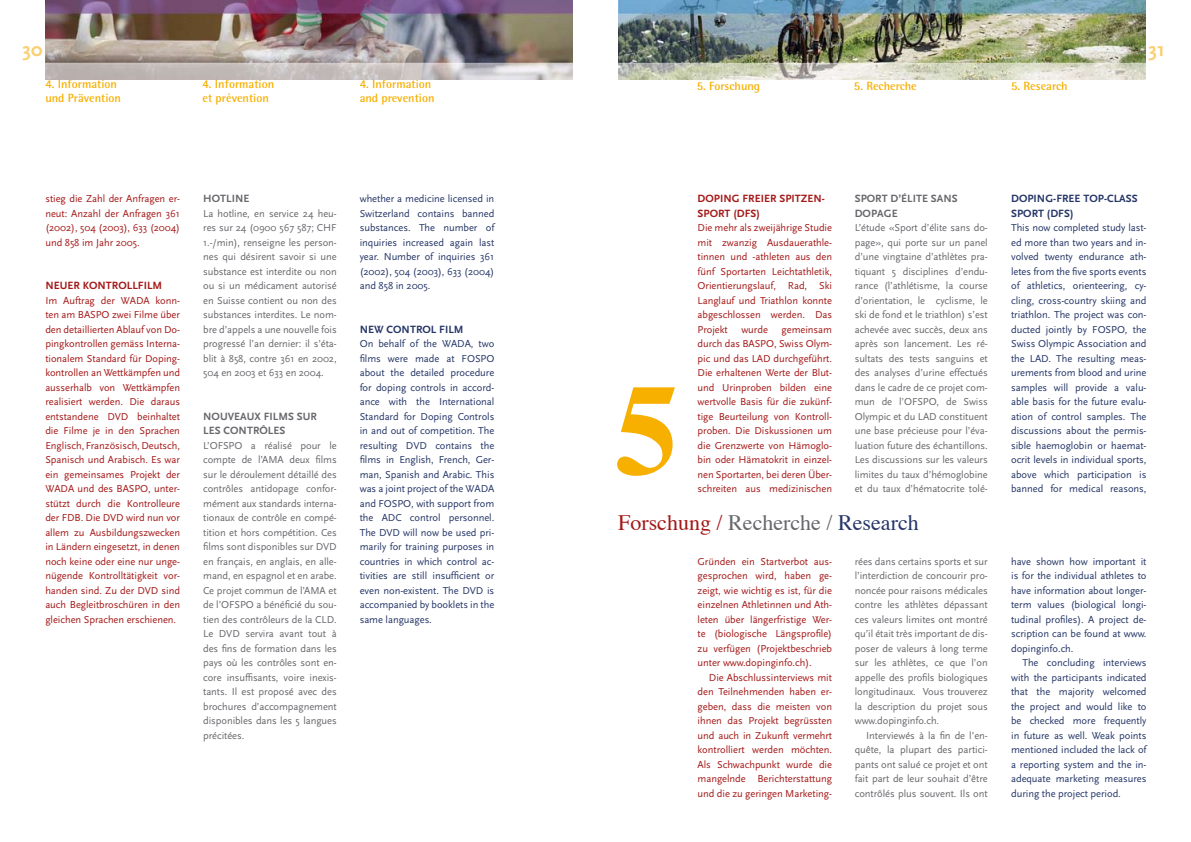
<style>
.page{position:relative;width:1191px;height:842px;background:#fff}
.page>*{position:absolute;margin:0;border:0;box-sizing:border-box;transform-origin:0 0}
.t1{font:700 129.1px "Times";color:#f7af00}
.t2{font:22px "Times";color:#a41918}
.t3{font:700 20px "Scala Sans";color:#fbce70}
.t4{font:700 12px/14.4px "Rotis Semi Sans";color:#f7af00}
.t5{font:700 11px "Scala Sans";letter-spacing:.005em;color:#68676c}
.t6{font:700 11px/14.5px "Scala Sans";letter-spacing:.005em;color:#a41918}
.t7{font:700 11px "Scala Sans";letter-spacing:.005em;color:#253667}
.t8{font:10.5px/14.5px "Scala Sans";letter-spacing:-.01em;color:#68676c;text-align:justify}
.t9{font:10.5px/14.5px "Scala Sans";letter-spacing:-.005em;color:#a41918;text-align:justify}
.t10{font:10.5px/14.5px "Scala Sans";letter-spacing:-.005em;color:#253667;text-align:justify}
.s1{color:#68676c}
.s2{color:#253667}
</style>
<div class="page">
<img style="left:45px;top:0;width:528px;height:79px">
<img style="left:618px;top:0;width:527px;height:79px">
<h3 class="t3" style="left:22px;top:39px;width:22px">30</h3>
<h3 class="t3" style="left:1148px;top:39px;width:8px">31</h3>
<p class="t4" style="left:45px;top:77px;width:77px">4. Information und Prävention</p>
<p class="t4" style="left:202px;top:77px;width:73px">4. Information et prévention</p>
<p class="t4" style="left:360px;top:77px;width:76px">4. Information and prevention</p>
<p class="t9" style="left:45px;top:192px;width:136px">stieg die Zahl der Anfragen er&shy;neut: Anzahl der Anfragen 361 (2002), 504 (2003), 633 (2004) und 858 im Jahr 2005.</p>
<p class="t6" style="left:45px;top:279px;width:16px">NEUER</p>
<p class="t6" style="left:83px;top:279px;width:8px">KONTROLL</p>
<p class="t6" style="left:138px;top:279px;width:26px">FILM</p>
<p class="t9" style="left:45px;top:293px;width:136px">Im Auftrag der WADA konn&shy;ten am BASPO zwei Filme über den detaillierten Ablauf von Do&shy;pingkontrollen gemäss Interna&shy;tionalem Standard für Doping&shy;kontrollen an Wettkämpfen und ausserhalb von Wettkämpfen realisiert werden. Die daraus entstandene DVD beinhaltet die Filme je in den Sprachen Englisch, Französisch, Deutsch, Spanisch und Arabisch. Es war ein gemeinsames Projekt der WADA und des BASPO, unter&shy;stützt durch die Kontrolleure der FDB. Die DVD wird nun vor allem zu Ausbildungszwecken in Ländern eingesetzt, in denen noch keine oder eine nur unge&shy;nügende Kontrolltätigkeit vor&shy;handen sind. Zu der DVD sind auch Begleitbroschüren in den gleichen Sprachen erschienen.</p>
<p class="t5" style="left:203px;top:193px;width:8px">HOTL</p>
<p class="t5" style="left:232px;top:193px;width:11px">INE</p>
<p class="t8" style="left:203px;top:206px;width:135px">La hotline, en service 24 heu&shy;res sur 24 (0900 567 587; CHF 1.-/min), renseigne les person&shy;nes qui désirent savoir si une substance est interdite ou non ou si un médicament autorisé en Suisse contient ou non des substances interdites. Le nom&shy;bre d’appels a une nouvelle fois progressé l’an dernier: il s’éta&shy;blit à 858, contre 361 en 2002, 504 en 2003 et 633 en 2004.</p>
<p class="t5" style="left:203px;top:410px;width:17px">NOUVEAU</p>
<p class="t5" style="left:255px;top:410px;width:50px">X FILMS SUR</p>
<p class="t5" style="left:203px;top:425px;width:7px">LES</p>
<p class="t5" style="left:223px;top:425px;width:15px">CONTR</p>
<p class="t5" style="left:259px;top:425px;width:15px">ÔLES</p>
<p class="t8" style="left:203px;top:438px;width:135px">L’OFSPO a réalisé pour le compte de l’AMA deux films sur le déroulement détaillé des contrôles antidopage confor&shy;mément aux standards interna&shy;tionaux de contrôle en compé&shy;tition et hors compétition. Ces films sont disponibles sur DVD en français, en anglais, en alle&shy;mand, en espagnol et en arabe.<br>Ce projet commun de l’AMA et de l’OFSPO a bénéficié du sou&shy;tien des contrôleurs de la CLD.<br>Le DVD servira avant tout à des fins de formation dans les pays où les contrôles sont en&shy;core insuffisants, voire inexis&shy;tants. Il est proposé avec des brochures d’accompagnement disponibles dans les 5 langues précitées.</p>
<p class="t10" style="left:360px;top:192px;width:136px">whether a medicine licensed in Switzerland contains banned substances. The number of inquiries increased again last year. Number of inquiries 361 (2002), 504 (2003), 633 (2004) and 858 in 2005.</p>
<p class="t7" style="left:360px;top:323px;width:42px">NEW CONTROL</p>
<p class="t7" style="left:439px;top:323px;width:26px">FILM</p>
<p class="t10" style="left:360px;top:337px;width:136px">On behalf of the WADA, two films were made at FOSPO about the detailed procedure for doping controls in accord&shy;ance with the International Standard for Doping Controls in and out of competition. The resulting DVD contains the films in English, French, Ger&shy;man, Spanish and Arabic. This was a joint project of the WADA and FOSPO, with support from the ADC control personnel.<br>The DVD will now be used pri&shy;marily for training purposes in countries in which control ac&shy;tivities are still insufficient or even non-existent. The DVD is accompanied by booklets in the same languages.</p>
<p class="t4" style="left:697px;top:79px;width:65px">5. Forschung</p>
<p class="t4" style="left:854px;top:79px;width:64px">5. Recherche</p>
<p class="t4" style="left:1011px;top:79px;width:58px">5. Research</p>
<h1 class="t1" style="left:614px;top:307px;width:66px">5</h1>
<p class="t6" style="left:697px;top:192px;width:129px">DOPING FREIER SPITZEN-<br>SPORT</p>
<p class="t6" style="left:733px;top:206px;width:28px">(DFS)</p>
<p class="t9" style="left:697px;top:221px;width:136px">Die mehr als zweijährige Studie mit zwanzig Ausdauerathle&shy;tinnen und -athleten aus den fünf Sportarten Leichtath- letik, Orientierungslauf, Rad, Ski Langlauf und Triathlon konnte abgeschlossen werden. Das Projekt</p>
<p class="t9" style="left:741px;top:322px;width:28px">wurde</p>
<p class="t9" style="left:697px;top:322px;width:136px;text-indent:84px">gemeinsam durch das BASPO, Swiss Olym&shy;pic und das LAD durchgeführt.<br>Die erhaltenen Werte der Blut&shy;und Urinproben bilden eine wertvolle Basis für die zukünf&shy;tige Beurteilung von Kontroll&shy;proben. Die Diskussionen um die Grenzwerte von Hämoglo&shy;bin oder Hämatokrit in einzel&shy;nen Sportarten, bei deren Über&shy;schreiten aus medizinischen</p>
<p class="t5" style="left:854px;top:193px;width:14px">SPORT</p>
<p class="t5" style="left:890px;top:193px;width:48px">D’ÉLITE SANS</p>
<p class="t5" style="left:854px;top:207px;width:7px">-DOPA</p>
<p class="t5" style="left:884px;top:207px;width:14px">GE</p>
<p class="t8" style="left:854px;top:221px;width:134px">L’étude «Sport d’élite sans do&shy;page», qui porte sur un panel d’une vingtaine d’athlètes pra&shy;tiquant 5 disciplines d’endu&shy;rance (l’athlétisme, la course d’orientation, le cyclisme, le ski de fond et le triathlon) s’est achevée avec succès, deux ans après son lancement. Les ré&shy;sultats des tests sanguins et des analyses d’urine effectués dans le cadre de ce projet com&shy;mun de l’OFSPO, de Swiss Olympic et du LAD constituent une base précieuse pour l’éva&shy;luation future des échantillons.<br>Les discussions sur les valeurs limites du taux d’hémoglobine et du taux d’hématocrite tolé-</p>
<p class="t7" style="left:1011px;top:193px;width:58px">DOPING-FREE</p>
<p class="t7" style="left:1083px;top:193px;width:8px">TOP</p>
<p class="t7" style="left:1104px;top:193px;width:17px">-CLASS</p>
<p class="t7" style="left:1011px;top:207px;width:8px">SPORT</p>
<p class="t7" style="left:1047px;top:207px;width:28px">(DFS)</p>
<p class="t10" style="left:1011px;top:221px;width:137px">This now completed study last&shy;ed more than two years and in&shy;volved twenty endurance ath&shy;letes from the five sports events of athletics, orienteering, cy&shy;cling, cross-country skiing and triathlon. The project was con&shy;ducted jointly by FOSPO, the Swiss Olympic Association and the LAD. The resulting meas&shy;urements from blood and urine samples will provide a valu&shy;able basis for the future evalu&shy;ation of control samples. The discussions about the permis&shy;sible haemoglobin or haemat&shy;ocrit levels in individual sports, above which participation is banned for medical reasons,</p>
<h2 class="t2" style="left:618px;top:502px;width:302px">Forschung / <span class="s1">Recherche /</span> <span class="s2">Research</span></h2>
<p class="t9" style="left:697px;top:554px;width:136px">Gründen ein Startverbot aus&shy;gesprochen wird, haben ge&shy;zeigt, wie wichtig es ist, für die ein-zelnen Athletinnen und Ath&shy;leten über längerfristige Wer&shy;te (biologische Längsprofile) zu verfügen (Projektbeschrieb unter www.dopinginfo.ch).</p>
<p class="t9" style="left:697px;top:670px;width:136px;text-indent:11px">Die Abschlussinterviews mit den Teilnehmenden haben er&shy;geben, dass die meisten von ihnen das Projekt begrüssten und auch in Zukunft vermehrt kontrolliert werden möchten.<br>Als Schwachpunkt wurde die mangelnde Berichterstattung und die zu geringen Marketing-</p>
<p class="t8" style="left:854px;top:554px;width:134px">rées dans certains sports et sur l’interdiction de concourir pro&shy;noncée pour raisons médicales contre les athlètes dépassant ces valeurs limites ont montré qu’il était très important de dis&shy;poser de valeurs à long terme sur les athlètes, ce que l’on appelle des profils biologiques longitudinaux. Vous trouverez la description du projet sous www.dopinginfo.ch.</p>
<p class="t8" style="left:854px;top:728px;width:134px;text-indent:11px">Interviewés à la fin de l’en&shy;quête, la plupart des partici&shy;pants ont salué ce projet et ont fait part de leur souhait d’être contrôlés plus souvent. Ils ont</p>
<p class="t10" style="left:1011px;top:554px;width:137px">have shown how important it is for the individual athletes to have information about longer&shy;term values (biological longi&shy;tudinal profiles). A project de&shy;scription can be found at www. dopinginfo.ch.</p>
<p class="t10" style="left:1011px;top:656px;width:137px;text-indent:11px">The concluding interviews with the participants indicated that the majority welcomed the project and would like to be checked more frequently in future as well. Weak points mentioned included the lack of a reporting system and the in&shy;adequate marketing measures during the project period.</p>
</div>
